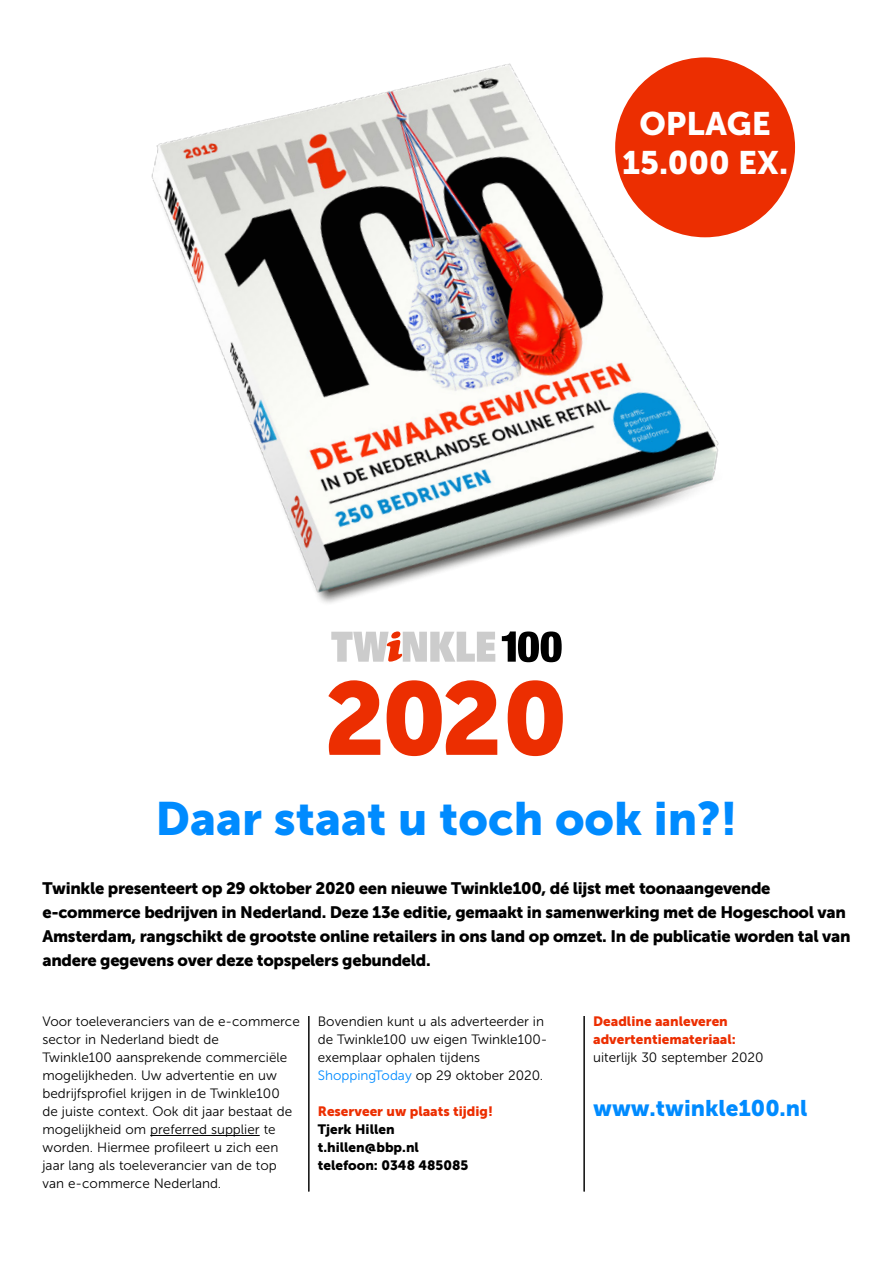
<style>
.page{position:relative;width:893px;height:1263px;background:#fff}
.page>*{position:absolute;margin:0;border:0;box-sizing:border-box;transform-origin:0 0}
.t1{font:102.45px "Museo Sans 900";color:#ec2e01}
.t2{font:46.5px "Museo Sans 900";color:#008bff}
.t3{font:32.4px "Museo Sans 900";color:#fff}
.t4{font:22.5px "Museo Sans 900";color:#008bff}
.t5{font:16.5px/24px "Museo Sans 900";letter-spacing:-.02em;color:#000}
.t6{font:13.5px/18px "Museo Sans 300";color:#000}
.t7{font:13.5px/18px "Museo Sans 900";color:#ec2e01}
.t8{font:13.5px "Museo Sans 900";color:#000}
.s1{color:#008bff}
</style>
<div class="page">
<svg style="left:502px;top:636px;width:60px;height:26px"></svg>
<svg style="left:331px;top:636px;width:164px;height:26px"></svg>
<img style="left:151px;top:58px;width:645px;height:578px">
<hr style="left:150px;top:1135px;width:110px;height:1px;background:#000">
<hr style="left:309px;top:1016px;width:1px;height:175px;background:#000">
<hr style="left:584px;top:1016px;width:1px;height:175px;background:#000">
<div style="left:615px;top:57px;width:180px;height:180px;background:#ec2e01;border-radius:50%"></div>
<p class="t3" style="left:639px;top:105px;width:133px">OPLAGE</p>
<p class="t3" style="left:622px;top:144px;width:167px">15.000 EX.</p>
<p class="t1" style="left:324px;top:661px;width:246px">2020</p>
<p class="t2" style="left:155px;top:792px;width:584px">Daar staat u toch ook in?!</p>
<p class="t5" style="left:43px;top:876px;width:809px">Twinkle presenteert op 29 oktober 2020 een nieuwe Twinkle100, dé lijst met toonaangevende e-commerce bedrijven in Nederland. Deze 13e editie, gemaakt in samenwerking met de Hogeschool van Amsterdam, rangschikt de grootste online retailers in ons land op omzet. In de publicatie worden tal van andere gegevens over deze topspelers gebundeld.</p>
<p class="t6" style="left:43px;top:1012px;width:259px">Voor toeleveranciers van de e-commerce sector in Nederland biedt de<br>Twinkle100 aansprekende commerciële mogelijkheden. Uw advertentie en uw bedrijfsprofiel krijgen in de Twinkle100<br>de juiste context. Ook dit jaar bestaat de mogelijkheid om preferred supplier te worden. Hiermee profileert u zich een jaar lang als toeleverancier van de top van e-commerce Nederland.</p>
<p class="t6" style="left:318px;top:1012px;width:231px">Bovendien kunt u als adverteerder in de Twinkle100 uw eigen Twinkle100- exemplaar ophalen tijdens <span class="s1">ShoppingToday</span> op 29 oktober 2020.</p>
<p class="t7" style="left:318px;top:1102px;width:177px">Reserveer uw plaats tijdig!</p>
<p class="t8" style="left:318px;top:1122px;width:78px">Tjerk Hillen</p>
<p class="t8" style="left:318px;top:1140px;width:103px">t.hillen@bbp.nl</p>
<p class="t8" style="left:318px;top:1158px;width:152px">telefoon: 0348 485085</p>
<p class="t7" style="left:593px;top:1012px;width:144px">Deadline aanleveren advertentiemateriaal:</p>
<p class="t6" style="left:593px;top:1048px;width:172px">uiterlijk 30 september 2020</p>
<p class="t4" style="left:593px;top:1095px;width:216px">www.twinkle100.nl</p>
</div>
